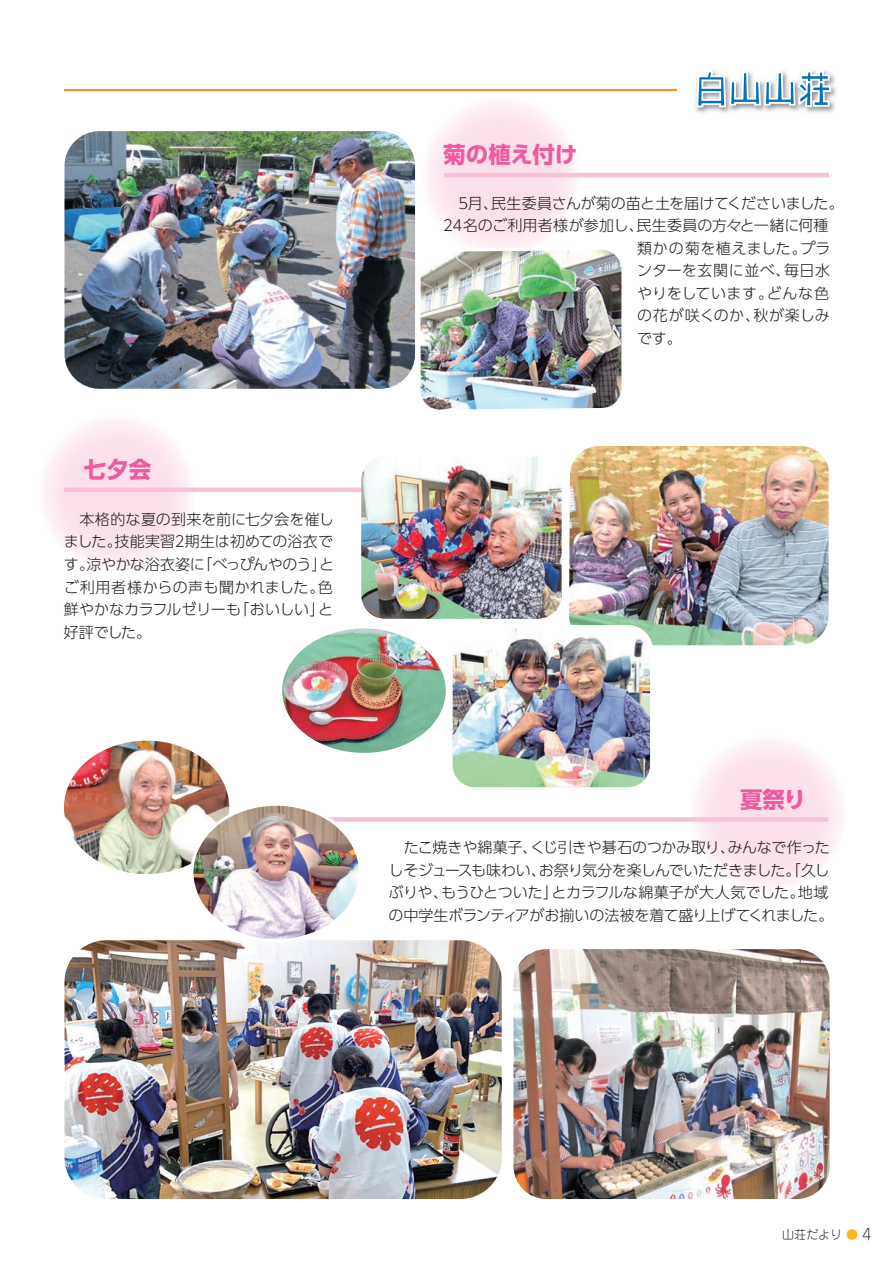
<style>
.page{position:relative;width:893px;height:1263px;background:#fff}
.page>*{position:absolute;margin:0;border:0;box-sizing:border-box;transform-origin:0 0}
.t1{font:22.5px "UD Shin Go Pro Bold 90 pv RKSJ H";color:#ef59a1}
.t2{font:15px/22.5px "UD Shin Go Pro Light 90 pv RKSJ H";letter-spacing:-.01em;color:#231f20;text-align:right}
.t3{font:15px/22.5px "UD Shin Go Pro Light 90 pv RKSJ H";letter-spacing:.02em;color:#231f20}
.t4{font:15px/22.5px "UD Shin Go Pro Light 90 pv RKSJ H";letter-spacing:-.035em;color:#231f20}
.t5{font:15px "UD Shin Go Pro Light 90 pv RKSJ H";letter-spacing:-.045em;color:#231f20}
.t6{font:15px "UD Shin Go Pro Light 90 pv RKSJ H";letter-spacing:.015em;color:#231f20}
.t7{font:15px/22.5px "UD Shin Go Pro Light 90 pv RKSJ H";letter-spacing:.035em;color:#231f20}
.t8{font:15px/22.5px "UD Shin Go Pro Light 90 pv RKSJ H";letter-spacing:.04em;color:#231f20}
.t9{font:15px "UD Shin Go Pro Light 90 pv RKSJ H";letter-spacing:-.055em;color:#231f20}
.t10{font:15px "UD Shin Go Pro Light 90 pv RKSJ H";letter-spacing:-.04em;color:#231f20}
.t11{font:300 15px "Jun 101 Pro";color:#231f20}
.t12{font:300 12px "Jun 101 Pro";color:#231f20}
.s1{color:#fcb814}
</style>
<div class="page">
<hr style="left:64px;top:89px;width:612px;height:1px;background:#f7931d">
<img style="left:695px;top:77px;width:141px;height:36px">
<svg style="left:695px;top:70px;width:139px;height:39px"></svg>
<svg style="left:421px;top:96px;width:159px;height:160px"></svg>
<svg style="left:38px;top:414px;width:157px;height:157px"></svg>
<img style="left:64px;top:131px;width:351px;height:258px">
<img style="left:420px;top:245px;width:202px;height:165px">
<img style="left:513px;top:949px;width:317px;height:250px">
<img style="left:64px;top:940px;width:438px;height:259px">
<div style="left:64px;top:487px;width:317px;height:5px;background:#f7c1d9"></div>
<hr style="left:444px;top:173px;width:385px;height:4px;background:#f7c1d9">
<svg style="left:689px;top:735px;width:157px;height:157px"></svg>
<div style="left:307px;top:817px;width:521px;height:5px;background:#f7c1d9"></div>
<img style="left:361px;top:457px;width:201px;height:162px">
<img style="left:569px;top:446px;width:260px;height:199px">
<img style="left:284px;top:630px;width:160px;height:121px">
<div style="left:280px;top:626px;width:168px;height:129px;border:3px solid #fff;border-radius:50%"></div>
<img style="left:65px;top:742px;width:163px;height:131px">
<img style="left:192px;top:805px;width:168px;height:136px">
<div style="left:191px;top:803px;width:171px;height:139px;border:3px solid #fff;border-radius:50%"></div>
<img style="left:454px;top:626px;width:198px;height:160px">
<div style="left:450px;top:625px;width:203px;height:165px;border:3px solid #fff;border-radius:24px"></div>
<p class="t1" style="left:84px;top:451px;width:69px">七夕会</p>
<p class="t2" style="left:64px;top:507px;width:271px">　本格的な夏の到来を前に七夕会を催し技能実習2期生は初めての浴衣で</p>
<p class="t2" style="left:64px;top:530px;width:59px">ました。</p>
<p class="t9" style="left:197px;top:552px;width:138px">「べっぴんやのうと」</p>
<p class="t2" style="left:87px;top:552px;width:120px">涼やかな浴衣姿に</p>
<p class="t2" style="left:64px;top:552px;width:32px">す。</p>
<p class="t3" style="left:64px;top:575px;width:270px">ご利用者様からの声も聞かれました 色。</p>
<p class="t2" style="left:234px;top:597px;width:100px">「おいしいと」</p>
<p class="t2" style="left:64px;top:597px;width:179px;text-align:left">鮮やかなカラフルゼリーも好評でした。</p>
<p class="t1" style="left:443px;top:136px;width:136px">菊の植え付け</p>
<p class="t2" style="left:491px;top:191px;width:354px">民生委員さんが菊の苗と土を届けてくださいました。</p>
<p class="t2" style="left:443px;top:191px;width:57px">　5月、</p>
<p class="t6" style="left:443px;top:213px;width:202px">24名のご利用者様が参加し、</p>
<p class="t2" style="left:636px;top:214px;width:194px">民生委員の方々と一緒に何種</p>
<p class="t2" style="left:800px;top:236px;width:32px">プラ</p>
<p class="t7" style="left:784px;top:236px;width:48px;text-indent:-147px">類かの菊を植えました。<br>毎日水</p>
<p class="t8" style="left:767px;top:259px;width:64px;text-indent:-130px">ンターを玄関に並べ、<br>どんな色</p>
<p class="t3" style="left:753px;top:281px;width:78px;text-indent:-116px">やりをしています。<br>秋が楽しみ</p>
<p class="t3" style="left:637px;top:304px;width:124px">の花が咲くのか、です。</p>
<p class="t1" style="left:740px;top:781px;width:67px">夏祭り</p>
<p class="t2" style="left:388px;top:836px;width:151px">　たこ焼きや綿菓子、</p>
<p class="t2" style="left:530px;top:836px;width:206px">くじ引きや碁石のつかみ取り、</p>
<p class="t4" style="left:728px;top:836px;width:104px">みんなで作った</p>
<p class="t2" style="left:389px;top:858px;width:159px">しそジュースも味わい、</p>
<p class="t5" style="left:539px;top:858px;width:292px">お祭り気分を楽しんでいただきました。「久し</p>
<p class="t2" style="left:551px;top:881px;width:255px">とカラフルな綿菓子が大人気でした。</p>
<p class="t4" style="left:389px;top:881px;width:446px">ぶりや、<br>の中学生ボランティアがお揃いの法被を着て盛り上げてくれました。</p>
<p class="t10" style="left:441px;top:880px;width:119px">もうひとついた」</p>
<p class="t2" style="left:798px;top:881px;width:32px">地域</p>
<p class="t11" style="left:862px;top:1222px;width:11px">4</p>
<p class="t12" style="left:782px;top:1225px;width:77px">山荘だより <span class="s1">●</span></p>
</div>
